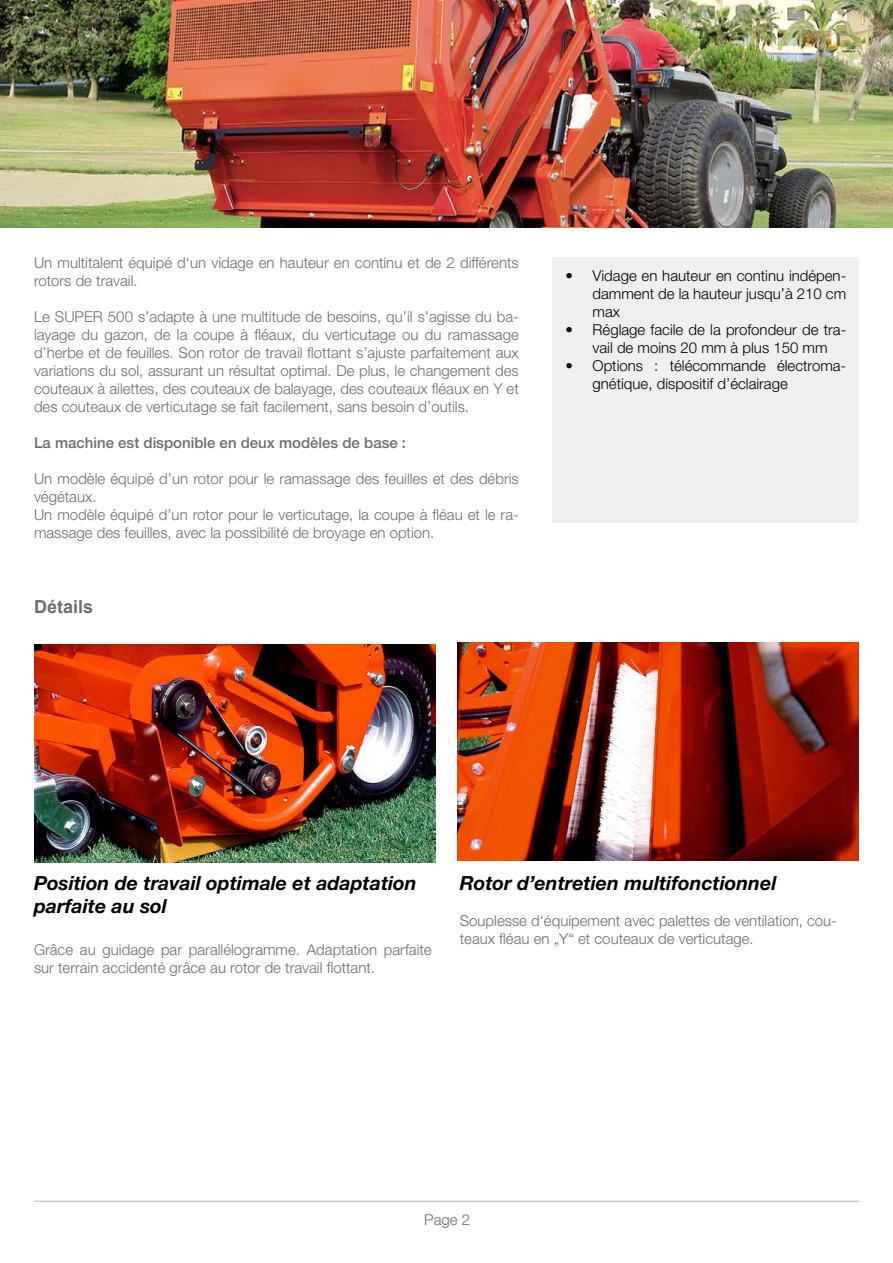
<style>
.page{position:relative;width:893px;height:1263px;background:#fff}
.page>*{position:absolute;margin:0;border:0;box-sizing:border-box;transform-origin:0 0}
.t1{font:italic 700 19.5px/23.4px "Helvetica Neue LT Std";color:#000}
.t2{font:700 18px "Arial";color:#6d6d6d}
.t3{font:300 15px/18px "Helvetica Neue LT Std";color:#6d6d6d}
.t4{font:300 15px/18px "Helvetica Neue LT Std";color:#000;text-align:justify}
.t5{font:500 15px "Helvetica Neue LT Std";color:#6d6d6d}
</style>
<div class="page">
<div style="left:553px;top:257px;width:306px;height:266px;background:#eeefee"></div>
<hr style="left:34px;top:1200px;width:825px;height:2px;background:#cdcccc">
<img style="left:0;top:0;width:893px;height:227px">
<img style="left:34px;top:644px;width:402px;height:218px">
<img style="left:457px;top:642px;width:402px;height:218px">
<p class="t3" style="left:34px;top:253px;width:486px">Un multitalent équipé d‘un vidage en hauteur en continu et de 2 différents rotors de travail.</p>
<p class="t3" style="left:34px;top:307px;width:486px;text-align:justify">Le SUPER 500 s’adapte à une multitude de besoins, qu’il s’agisse du ba&shy;layage du gazon, de la coupe à fléaux, du verticutage ou du ramassage d’herbe et de feuilles. Son rotor de travail flottant s’ajuste parfaitement aux variations du sol, assurant un résultat optimal. De plus, le changement des couteaux à ailettes, des couteaux de balayage, des couteaux fléaux en Y et des couteaux de verticutage se fait facilement, sans besoin d’outils.</p>
<p class="t5" style="left:34px;top:434px;width:374px">La machine est disponible en deux modèles de base :</p>
<p class="t3" style="left:34px;top:469px;width:486px">Un modèle équipé d’un rotor pour le ramassage des feuilles et des débris végétaux.<br>Un modèle équipé d’un rotor pour le verticutage, la coupe à fléau et le ra&shy;massage des feuilles, avec la possibilité de broyage en option.</p>
<p class="t2" style="left:34px;top:594px;width:61px">Détails</p>
<p class="t4" style="left:593px;top:266px;width:255px;text-indent:-27px">• Vidage en hauteur en continu indépen&shy;damment de la hauteur jusqu’à 210 cm max</p>
<p class="t4" style="left:566px;top:320px;width:282px;text-align:center">• Réglage facile de la profondeur de tra&shy;vail de moins 20 mm à plus 150 mm</p>
<p class="t4" style="left:593px;top:356px;width:255px;text-indent:-27px">• Options : télécommande électroma&shy;gnétique, dispositif d’éclairage</p>
<h1 class="t1" style="left:34px;top:871px;width:384px">Position de travail optimale et adaptation parfaite au sol</h1>
<p class="t3" style="left:34px;top:940px;width:399px">Grâce au guidage par parallélogramme. Adaptation parfaite sur terrain accidenté grâce au rotor de travail flottant.</p>
<h1 class="t1" style="left:460px;top:871px;width:318px">Rotor d’entretien multifonctionnel</h1>
<p class="t3" style="left:460px;top:911px;width:379px">Souplesse d‘équipement avec palettes de ventilation, cou&shy;teaux fléau en „Y“ et couteaux de verticutage.</p>
<p class="t3" style="left:424px;top:1210px;width:47px">Page 2</p>
</div>
